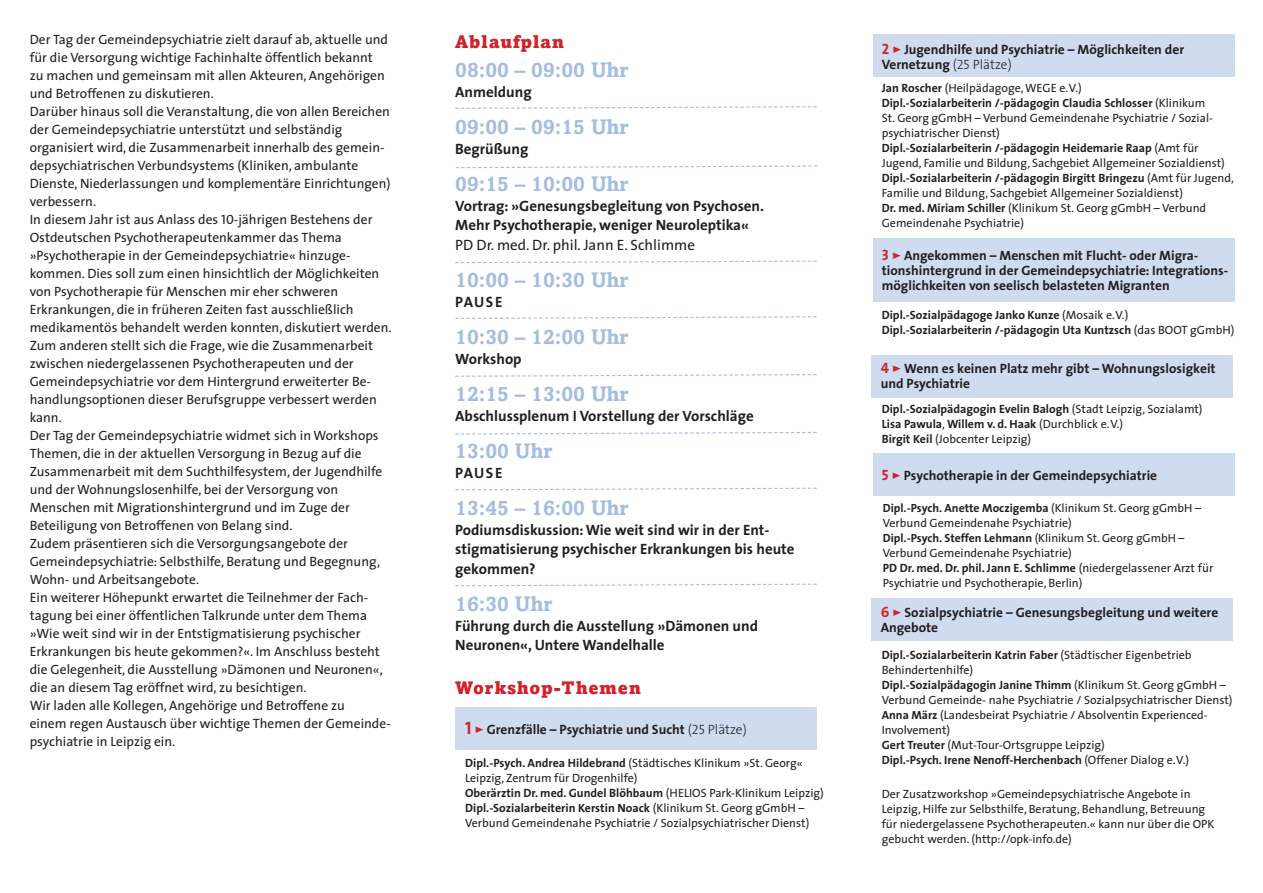
<style>
.page{position:relative;width:1263px;height:893px;background:#fff}
.page>*{position:absolute;margin:0;border:0;box-sizing:border-box;transform-origin:0 0}
.t1{font:700 21px "Amasis";color:#a4bde1}
.t2{font:900 18px "Amasis";letter-spacing:.05em;color:#d1232a}
.t3{font:700 15px/19.5px "The Sans";color:#231f20}
.t4{font:15px "The Sans";color:#231f20}
.t5{font:13.5px/18px "The Sans";color:#231f20}
.t6{font:700 13.5px/15px "The Sans";color:#231f20}
.t7{font:12px/15px "The Sans";color:#231f20}
.t8{font:700 12px/15px "The Sans";color:#231f20}
.t9{font:700 11.85px "The Sans";color:#231f20}
.t10{font:11.85px "The Sans";color:#231f20}
.s1{font-family:"The Sans Caps"}
.s2{font-family:"The Sans Bold Caps";font-weight:400;font-size:18px;color:#d1232a}
.s3{font-family:"The Sans Bold Caps";font-weight:400;font-size:15px;color:#d1232a}
.s4{font-weight:300}
.s5{font-family:"The Sans Light Caps";font-weight:400}
.s6{font-weight:700}
.s7{font-weight:400}
.s8{font-weight:400;font-size:12px}
</style>
<div class="page">
<div style="left:455px;top:707px;width:362px;height:42px;background:#cfdbef"></div>
<svg style="left:455px;top:106px;width:362px;height:3px"></svg>
<svg style="left:455px;top:165px;width:363px;height:4px"></svg>
<svg style="left:455px;top:260px;width:362px;height:4px"></svg>
<svg style="left:455px;top:316px;width:362px;height:3px"></svg>
<svg style="left:455px;top:374px;width:362px;height:3px"></svg>
<svg style="left:455px;top:431px;width:362px;height:4px"></svg>
<svg style="left:455px;top:487px;width:362px;height:4px"></svg>
<svg style="left:455px;top:583px;width:362px;height:4px"></svg>
<div style="left:873px;top:34px;width:361px;height:43px;background:#cfdbef"></div>
<div style="left:872px;top:355px;width:361px;height:42px;background:#cfdbef"></div>
<div style="left:873px;top:238px;width:361px;height:64px;background:#cfdbef"></div>
<div style="left:873px;top:453px;width:361px;height:42px;background:#cfdbef"></div>
<div style="left:872px;top:598px;width:361px;height:42px;background:#cfdbef"></div>
<p class="t5" style="left:30px;top:30px;width:363px">Der Tag der Gemeindepsychiatrie zielt darauf ab, aktuelle und für die Versorgung wichtige Fachinhalte öffentlich bekannt<br>zu machen und gemeinsam mit allen Akteuren, Angehörigen und Betroffenen zu diskutieren.<br>Darüber hinaus soll die Veranstaltung, die von allen Bereichen der Gemeindepsychiatrie unterstützt und selbständig organisiert wird, die Zusammenarbeit innerhalb des gemein&shy;depsychiatrischen Verbundsystems (Kliniken, ambulante Dienste, Niederlassungen und komplementäre Einrichtungen) verbessern.<br>In diesem Jahr ist aus Anlass des <span class="s1">10-</span>jährigen Bestehens der Ostdeutschen Psychotherapeutenkammer das Thema »Psychotherapie in der Gemeindepsychiatrie« hinzuge&shy;kommen. Dies soll zum einen hinsichtlich der Möglichkeiten von Psychotherapie für Menschen mir eher schweren Erkrankungen, die in früheren Zeiten fast ausschließlich medikamentös behandelt werden konnten, diskutiert werden.<br>Zum anderen stellt sich die Frage, wie die Zusammenarbeit zwischen niedergelassenen Psychotherapeuten und der Gemeindepsychiatrie vor dem Hintergrund erweiterter Be&shy;handlungsoptionen dieser Berufsgruppe verbessert werden kann.<br>Der Tag der Gemeindepsychiatrie widmet sich in Workshops Themen, die in der aktuellen Versorgung in Bezug auf die Zusammenarbeit mit dem Suchthilfesystem, der Jugendhilfe und der Wohnungslosenhilfe, bei der Versorgung von Menschen mit Migrationshintergrund und im Zuge der Beteiligung von Betroffenen von Belang sind.<br>Zudem präsentieren sich die Versorgungsangebote der Gemeindepsychiatrie: Selbsthilfe, Beratung und Begegnung, Wohn- und Arbeitsangebote.<br>Ein weiterer Höhepunkt erwartet die Teilnehmer der Fach&shy;tagung bei einer öffentlichen Talkrunde unter dem Thema »Wie weit sind wir in der Entstigmatisierung psychischer Erkrankungen bis heute gekommen?«. Im Anschluss besteht die Gelegenheit, die Ausstellung »Dämonen und Neuronen«, die an diesem Tag eröffnet wird, zu besichtigen.<br>Wir laden alle Kollegen, Angehörige und Betroffene zu<br>einem regen Austausch über wichtige Themen der Gemeinde&shy;psychiatrie in Leipzig ein.</p>
<h2 class="t2" style="left:455px;top:31px;width:110px">Ablaufplan</h2>
<h1 class="t1" style="left:455px;top:57px;width:174px">08:00 – 09:00 Uhr</h1>
<p class="t3" style="left:455px;top:82px;width:78px">Anmeldung</p>
<h1 class="t1" style="left:455px;top:114px;width:174px">09:00 – 09:15 Uhr</h1>
<p class="t3" style="left:455px;top:139px;width:75px">Begrüßung</p>
<h1 class="t1" style="left:455px;top:171px;width:174px">09:15 – 10:00 Uhr</h1>
<p class="t3" style="left:455px;top:196px;width:310px">Vortrag: »Genesungsbegleitung von Psychosen.<br>Mehr Psychotherapie, weniger Neuroleptika«</p>
<p class="t4" style="left:455px;top:232px;width:241px">PD Dr. med. Dr. phil. Jann E. Schlimme</p>
<h1 class="t1" style="left:455px;top:267px;width:174px">10:00 – 10:30 Uhr</h1>
<p class="t3" style="left:455px;top:292px;width:49px">PAUSE</p>
<h1 class="t1" style="left:455px;top:324px;width:174px">10:30 – 12:00 Uhr</h1>
<p class="t3" style="left:455px;top:349px;width:68px">Workshop</p>
<h1 class="t1" style="left:455px;top:381px;width:174px">12:15 – 13:00 Uhr</h1>
<p class="t3" style="left:455px;top:406px;width:300px">Abschlussplenum I Vorstellung der Vorschläge</p>
<h1 class="t1" style="left:455px;top:438px;width:98px">13:00 Uhr</h1>
<p class="t3" style="left:455px;top:463px;width:49px">PAUSE</p>
<h1 class="t1" style="left:455px;top:495px;width:174px">13:45 – 16:00 Uhr</h1>
<p class="t3" style="left:455px;top:520px;width:341px">Podiumsdiskussion: Wie weit sind wir in der Ent&shy;stigmatisierung psychischer Erkrankungen bis heute gekommen?</p>
<h1 class="t1" style="left:455px;top:591px;width:98px">16:30 Uhr</h1>
<p class="t3" style="left:455px;top:616px;width:304px">Führung durch die Ausstellung »Dämonen und<br>Neuronen«, Untere Wandelhalle</p>
<h2 class="t2" style="left:455px;top:676px;width:187px">Workshop-Themen</h2>
<p class="t6" style="left:465px;top:722px;width:283px"><span class="s2">1</span> <span class="s3">&gt;</span> Grenzfälle – Psychiatrie und Sucht <span class="s4">(</span><span class="s5">25</span> <span class="s4">Plätze)</span></p>
<p class="t7" style="left:465px;top:755px;width:360px"><span class="s6">Dipl.-Psych. Andrea Hildebrand</span> (Städtisches Klinikum »St. Georg« Leipzig, Zentrum für Drogenhilfe)<br><span class="s6">Oberärztin Dr. med. Gundel Blöhbaum</span> (HELIOS Park-Klinikum Leipzig)<br><span class="s6">Dipl.-Sozialarbeiterin Kerstin Noack</span> (Klinikum St. Georg gGmbH – Verbund Gemeindenahe Psychiatrie / Sozialpsychiatrischer Dienst)</p>
<p class="t6" style="left:882px;top:41px;width:304px"><span class="s3">2 &gt;</span> Jugendhilfe und Psychiatrie – Möglichkeiten der<br>Vernetzung <span class="s4">(</span><span class="s5">25</span> <span class="s4">Plätze)</span></p>
<p class="t7" style="left:882px;top:80px;width:354px"><span class="s6">Jan Roscher</span> (Heilpädagoge, WEGE e.V.)<br><span class="s6">Dipl.-Sozialarbeiterin /-pädagogin Claudia Schlosser</span> (Klinikum<br>St. Georg gGmbH – Verbund Gemeindenahe Psychiatrie / Sozial&shy;psychiatrischer Dienst)<br><span class="s6">Dipl.-Sozialarbeiterin /-pädagogin Heidemarie Raap</span> (Amt für Jugend, Familie und Bildung, Sachgebiet Allgemeiner Sozialdienst)<br><span class="s6">Dipl.-Sozialarbeiterin /-pädagogin Birgitt Bringezu</span> (Amt für Jugend, Familie und Bildung, Sachgebiet Allgemeiner Sozialdienst)<br><span class="s6">Dr. med. Miriam Schiller</span> (Klinikum St. Georg gGmbH – Verbund Gemeindenahe Psychiatrie)</p>
<p class="t6" style="left:882px;top:248px;width:348px"><span class="s3">3 &gt;</span> Angekommen – Menschen mit Flucht- oder Migra&shy;tionshintergrund in der Gemeindepsychiatrie: Integrations&shy;möglichkeiten von seelisch belasteten Migranten</p>
<p class="t8" style="left:882px;top:307px;width:354px">Dipl.-Sozialpädagoge Janko Kunze <span class="s7">(Mosaik e.V.)<br></span>Dipl.-Sozialarbeiterin /-pädagogin Uta Kuntzsch <span class="s7">(das BOOT gGmbH)</span></p>
<p class="t6" style="left:881px;top:361px;width:336px"><span class="s3">4 &gt;</span> Wenn es keinen Platz mehr gibt – Wohnungslosigkeit und Psychiatrie</p>
<p class="t8" style="left:882px;top:401px;width:322px">Dipl.-Sozialpädagogin Evelin Balogh <span class="s7">(Stadt Leipzig, Sozialamt)<br></span>Lisa Pawula<span class="s7">,</span> Willem v. d. Haak <span class="s7">(Durchblick e.V.)<br></span>Birgit Keil <span class="s7">(Jobcenter Leipzig)</span></p>
<p class="t6" style="left:882px;top:467px;width:277px"><span class="s3">5 &gt;</span> Psychotherapie in der Gemeindepsychiatrie</p>
<p class="t9" style="left:883px;top:498px;width:320px">Dipl.-Psych. Anette Moczigemba <span class="s7">(Klinikum St. Georg gGmbH</span> <span class="s8">–</span></p>
<p class="t7" style="left:883px;top:515px;width:191px">Verbund Gemeindenahe Psychiatrie)</p>
<p class="t9" style="left:883px;top:528px;width:303px">Dipl.-Psych. Steffen Lehmann <span class="s7">(Klinikum St. Georg gGmbH</span> <span class="s8">–</span></p>
<p class="t7" style="left:883px;top:545px;width:332px">Verbund Gemeindenahe Psychiatrie)<br><span class="s6">PD Dr. med. Dr. phil. Jann E. Schlimme</span> (niedergelassener Arzt für<br>Psychiatrie und Psychotherapie, Berlin)</p>
<p class="t6" style="left:881px;top:604px;width:339px"><span class="s3">6 &gt;</span> Sozialpsychiatrie – Genesungsbegleitung und weitere<br>Angebote</p>
<p class="t7" style="left:882px;top:647px;width:352px"><span class="s6">Dipl.-Sozialarbeiterin Katrin Faber</span> (Städtischer Eigenbetrieb Behindertenhilfe)<br><span class="s6">Dipl.-Sozialpädagogin Janine Thimm</span> (Klinikum St. Georg gGmbH – Verbund Gemeinde- nahe Psychiatrie / Sozialpsychiatrischer Dienst)</p>
<p class="t10" style="left:882px;top:705px;width:328px"><span class="s6">Anna März</span> (Landesbeirat Psychiatrie / Absolventin Experienced-</p>
<p class="t7" style="left:882px;top:722px;width:309px">Involvement)<br><span class="s6">Gert Treuter</span> (Mut-Tour-Ortsgruppe Leipzig)<br><span class="s6">Dipl.-Psych. Irene Nenoff-Herchenbach</span> (Offener Dialog e.V.)</p>
<p class="t7" style="left:882px;top:786px;width:334px">Der Zusatzworkshop »Gemeindepsychiatrische Angebote in Leipzig, Hilfe zur Selbsthilfe, Beratung, Behandlung, Betreuung für niedergelassene Psychotherapeuten.« kann nur über die OPK gebucht werden. (http://opk-info.de)</p>
</div>
